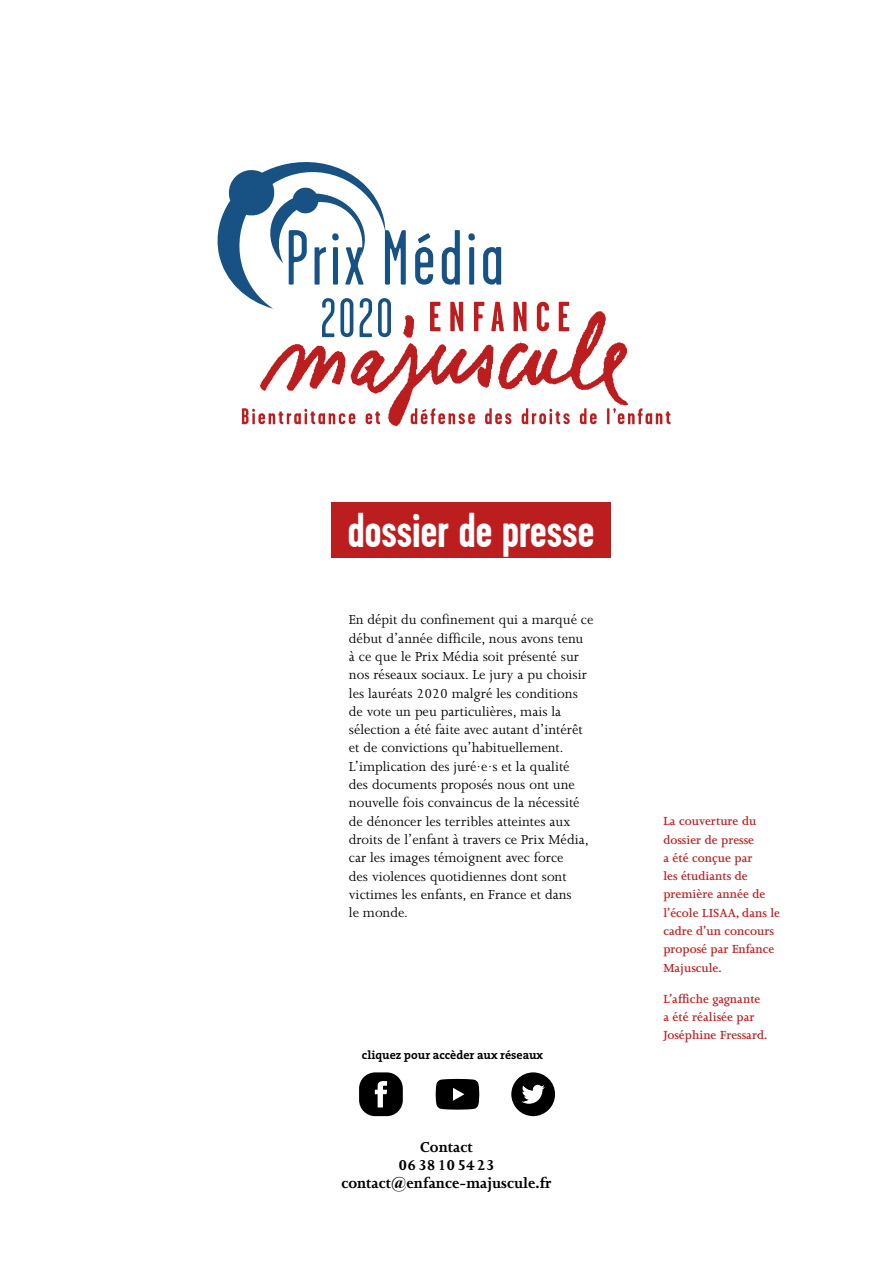
<style>
.page{position:relative;width:893px;height:1263px;background:#fff}
.page>*{position:absolute;margin:0;border:0;box-sizing:border-box;transform-origin:0 0}
.t1{font:55.8px "Garage Gothic";color:#185285}
.t2{font:700 48.9px "Garage Gothic";color:#fff}
.t3{font:700 16.5px/18px "Joanna";color:#000;text-align:center}
.t4{font:15px/18.3px "Joanna";color:#000}
.t5{font:600 13.5px/18.3px "Joanna";color:#bc1d1e}
.t6{font:700 12px "The Serif";color:#000}
</style>
<div class="page">
<svg style="left:217px;top:162px;width:453px;height:264px"></svg>
<div style="left:332px;top:503px;width:279px;height:55px;background:#bc1d1e"></div>
<div style="left:511px;top:1072px;width:44px;height:44px;background:#000;border-radius:50%"></div>
<svg style="left:522px;top:1085px;width:23px;height:19px"></svg>
<div style="left:359px;top:1072px;width:44px;height:44px;background:#000;border-radius:16px"></div>
<svg style="left:375px;top:1081px;width:12px;height:26px"></svg>
<svg style="left:436px;top:1079px;width:43px;height:30px"></svg>
<h1 class="t1" style="left:321px;top:289px;width:74px">2020</h1>
<h2 class="t2" style="left:348px;top:505px;width:248px">dossier de presse</h2>
<p class="t4" style="left:349px;top:611px;width:246px">En dépit du confinement qui a marqué ce début d’année difficile, nous avons tenu<br>à ce que le Prix Média soit présenté sur nos réseaux sociaux. Le jury a pu choisir les lauréats 2020 malgré les conditions de vote un peu particulières, mais la sélection a été faite avec autant d’intérêt et de convictions qu’habituellement.<br>L’implication des juré·e·s et la qualité<br>des documents proposés nous ont une nouvelle fois convaincus de la nécessité de dénoncer les terribles atteintes aux droits de l’enfant à travers ce Prix Média, car les images témoignent avec force<br>des violences quotidiennes dont sont victimes les enfants, en France et dans<br>le monde.</p>
<p class="t6" style="left:362px;top:1044px;width:183px">cliquez pour accèder aux réseaux</p>
<p class="t3" style="left:341px;top:1138px;width:212px">Contact<br>0638105423 contact@enfance-majuscule.fr</p>
<p class="t5" style="left:663px;top:812px;width:118px">La couverture du dossier de presse<br>a été conçue par<br>les étudiants de première année de l’école LISAA, dans le cadre d’un concours proposé par Enfance<br>Majuscule.</p>
<p class="t5" style="left:663px;top:989px;width:105px">L’affiche gagnante a été réalisée par<br>Joséphine Fressard.</p>
</div>
